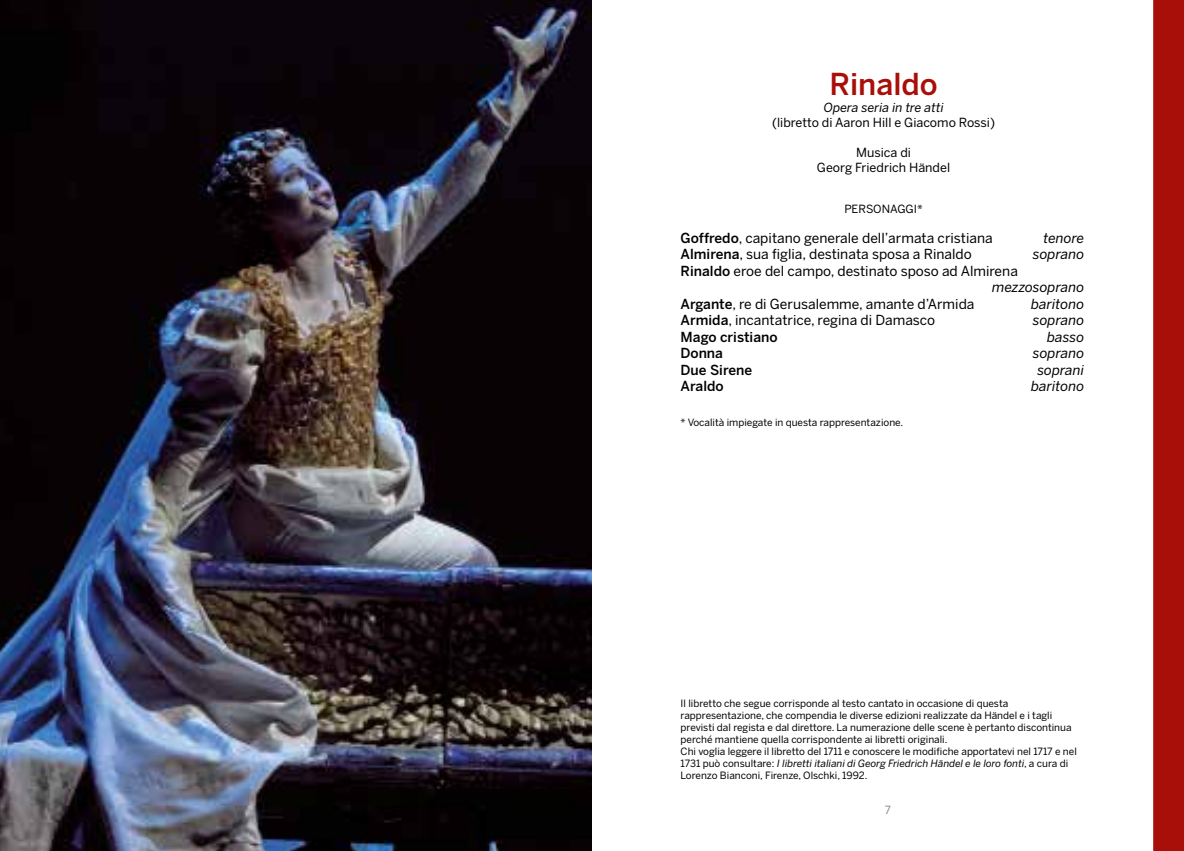
<style>
.page{position:relative;width:1184px;height:851px;background:#fff}
.page>*{position:absolute;margin:0;border:0;box-sizing:border-box;transform-origin:0 0}
.t1{font:500 30px "Benton Sans";color:#a90f09}
.t2{font:13.75px "Benton Sans";color:#000}
.t3{font:italic 13.75px "Benton Sans";color:#000}
.t4{font:500 13.75px "Benton Sans";color:#000}
.t5{font:12.5px/15px "Benton Sans";color:#000;text-align:center}
.t6{font:italic 12.5px "Benton Sans";color:#000}
.t7{font:11.25px "Benton Sans";color:#000}
.t8{font:11.25px "Benton Sans";color:#878787}
.t9{font:10px/12px "Benton Sans";color:#000}
.s1{font-weight:500}
.s2{font-style:italic}
</style>
<div class="page">
<svg style="left:1153px;top:0;width:30px;height:850px"></svg>
<img style="left:0;top:0;width:592px;height:850px">
<h1 class="t1" style="left:829px;top:66px;width:110px">Rinaldo</h1>
<p class="t6" style="left:823px;top:100px;width:121px">Opera seria in tre atti</p>
<p class="t5" style="left:772px;top:115px;width:224px">(libretto di Aaron Hill e Giacomo Rossi)</p>
<p class="t5" style="left:817px;top:145px;width:135px">Musica di<br>Georg Friedrich Händel</p>
<p class="t7" style="left:844px;top:202px;width:80px">PERSONAGGI*</p>
<h2 class="t2" style="left:680px;top:230px;width:314px"><span class="s1">Goffredo</span>, capitano generale dell’armata cristiana</h2>
<h2 class="t3" style="left:1043px;top:230px;width:42px">tenore</h2>
<h2 class="t2" style="left:680px;top:246px;width:293px"><span class="s1">Almirena</span>, sua figlia, destinata sposa a Rinaldo</h2>
<h2 class="t3" style="left:1032px;top:246px;width:53px">soprano</h2>
<h2 class="t2" style="left:680px;top:263px;width:339px"><span class="s1">Rinaldo</span> eroe del campo, destinato sposo ad Almirena</h2>
<h2 class="t3" style="left:991px;top:279px;width:93px">mezzosoprano</h2>
<h2 class="t2" style="left:680px;top:296px;width:295px"><span class="s1">Argante</span>, re di Gerusalemme, amante d’Armida</h2>
<h2 class="t3" style="left:1030px;top:296px;width:54px">baritono</h2>
<h2 class="t2" style="left:680px;top:312px;width:256px"><span class="s1">Armida</span>, incantatrice, regina di Damasco</h2>
<h2 class="t3" style="left:1032px;top:312px;width:53px">soprano</h2>
<h2 class="t4" style="left:680px;top:329px;width:98px">Mago cristiano</h2>
<h2 class="t3" style="left:1047px;top:329px;width:38px">basso</h2>
<h2 class="t4" style="left:680px;top:345px;width:44px">Donna</h2>
<h2 class="t3" style="left:1032px;top:345px;width:53px">soprano</h2>
<h2 class="t4" style="left:680px;top:362px;width:73px">Due Sirene</h2>
<h2 class="t3" style="left:1037px;top:362px;width:48px">soprani</h2>
<h2 class="t4" style="left:680px;top:378px;width:45px">Araldo</h2>
<h2 class="t3" style="left:1030px;top:378px;width:54px">baritono</h2>
<p class="t9" style="left:680px;top:415px;width:224px">* Vocalità impiegate in questa rappresentazione.</p>
<p class="t9" style="left:680px;top:697px;width:398px">Il libretto che segue corrisponde al testo cantato in occasione di questa rappresentazione, che compendia le diverse edizioni realizzate da Händel e i tagli previsti dal regista e dal direttore. La numerazione delle scene è pertanto discontinua perché mantiene quella corrispondente ai libretti originali.<br>Chi voglia leggere il libretto del 1711 e conoscere le modifiche apportatevi nel 1717 e nel 1731 può consultare: <span class="s2">I libretti italiani di Georg Friedrich Händel e le loro fonti</span>, a cura di Lorenzo Bianconi, Firenze, Olschki, 1992.</p>
<p class="t8" style="left:885px;top:803px;width:8px">7</p>
</div>
